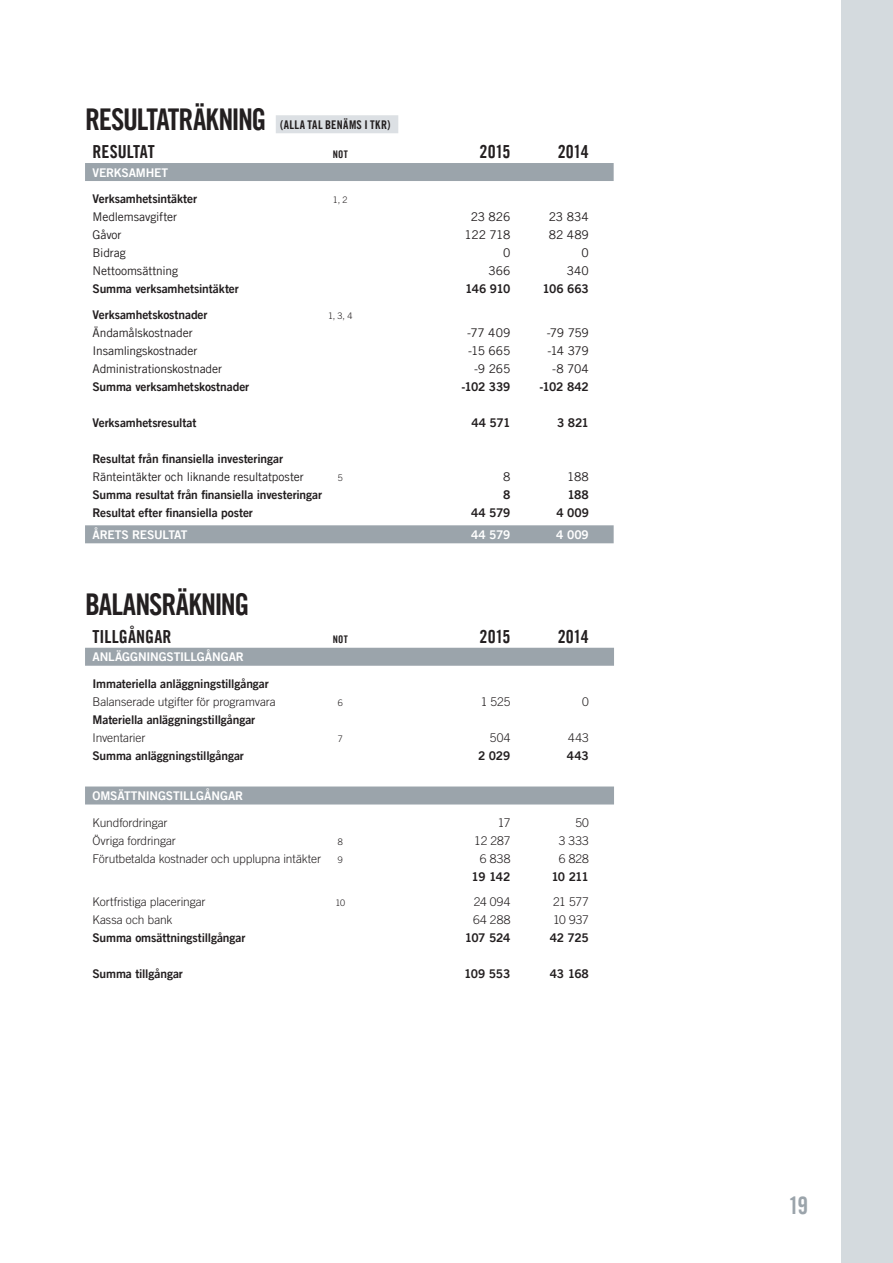
<style>
.page{position:relative;width:893px;height:1263px;background:#fff}
.page>*{position:absolute;margin:0;border:0;box-sizing:border-box;transform-origin:0 0}
.t1{font:30px "Amnesty Trade Gothic Bd Cn 20";letter-spacing:-.04em;color:#231f20}
.t2{font:24px "Amnesty Trade Gothic Bd Cn 20";color:#9ba4ab}
.t3{font:18px "Amnesty Trade Gothic Bd Cn 20";color:#231f20}
.t4{font:12px "Amnesty Trade Gothic Bd 2";letter-spacing:-.01em;color:#231f20}
.t5{font:12px "Amnesty Trade Gothic";letter-spacing:-.01em;color:#231f20}
.t6{font:300 12px "Amnesty Trade Gothic";letter-spacing:-.005em;color:#231f20}
.t7{font:12px "Amnesty Trade Gothic Bd 2";letter-spacing:-.015em;color:#fff}
.t8{font:12px "Amnesty Trade Gothic Bd Cn 20";letter-spacing:.035em;color:#231f20}
.t9{font:10.5px "Amnesty Trade Gothic Bd Cn 20";letter-spacing:.025em;color:#231f20}
.t10{font:300 9px "Amnesty Trade Gothic";color:#231f20}
</style>
<div class="page">
<div style="left:842px;top:0;width:51px;height:1263px;background:#d4dade"></div>
<div style="left:85px;top:648px;width:529px;height:18px;background:#9ba4ab"></div>
<div style="left:85px;top:786px;width:529px;height:18px;background:#9ba4ab"></div>
<div style="left:85px;top:163px;width:529px;height:18px;background:#9ba4ab"></div>
<div style="left:85px;top:525px;width:529px;height:18px;background:#9ba4ab"></div>
<div style="left:276px;top:115px;width:122px;height:18px;background:#dce0e4"></div>
<h1 class="t1" style="left:85px;top:101px;width:183px">RESULTATRÄKNING</h1>
<p class="t8" style="left:280px;top:117px;width:112px">(ALLA TAL BENÄMS I TKR)</p>
<h3 class="t3" style="left:93px;top:141px;width:64px">RESULTAT</h3>
<p class="t9" style="left:333px;top:148px;width:17px">NOT</p>
<h3 class="t3" style="left:480px;top:141px;width:32px">2015</h3>
<h3 class="t3" style="left:558px;top:141px;width:33px">2014</h3>
<p class="t7" style="left:93px;top:165px;width:77px">VERKSAMHET</p>
<p class="t4" style="left:93px;top:192px;width:106px">Verksamhetsintäkter</p>
<p class="t10" style="left:333px;top:195px;width:16px">1, 2</p>
<p class="t5" style="left:93px;top:210px;width:86px">Medlemsavgifter</p>
<p class="t5" style="left:471px;top:210px;width:41px">23 826</p>
<p class="t5" style="left:549px;top:210px;width:42px">23 834</p>
<p class="t5" style="left:93px;top:228px;width:31px">Gåvor</p>
<p class="t5" style="left:465px;top:228px;width:47px">122 718</p>
<p class="t5" style="left:549px;top:228px;width:42px">82 489</p>
<p class="t5" style="left:93px;top:246px;width:35px">Bidrag</p>
<p class="t5" style="left:503px;top:246px;width:9px">0</p>
<p class="t5" style="left:582px;top:246px;width:9px">0</p>
<p class="t5" style="left:93px;top:264px;width:87px">Nettoomsättning</p>
<p class="t5" style="left:488px;top:264px;width:23px">366</p>
<p class="t5" style="left:567px;top:264px;width:24px">340</p>
<p class="t4" style="left:93px;top:282px;width:148px">Summa verksamhetsintäkter</p>
<p class="t4" style="left:465px;top:282px;width:47px">146 910</p>
<p class="t4" style="left:543px;top:282px;width:48px">106 663</p>
<p class="t4" style="left:93px;top:307px;width:117px">Verksamhetskostnader</p>
<p class="t10" style="left:328px;top:310px;width:26px">1, 3, 4</p>
<p class="t5" style="left:93px;top:325px;width:102px">Ändamålskostnader</p>
<p class="t5" style="left:467px;top:325px;width:45px">-77 409</p>
<p class="t5" style="left:547px;top:325px;width:44px">-79 759</p>
<p class="t5" style="left:93px;top:343px;width:106px">Insamlingskostnader</p>
<p class="t5" style="left:468px;top:343px;width:44px">-15 665</p>
<p class="t5" style="left:547px;top:343px;width:43px">-14 379</p>
<p class="t5" style="left:93px;top:361px;width:131px">Administrationskostnader</p>
<p class="t5" style="left:474px;top:361px;width:38px">-9 265</p>
<p class="t5" style="left:552px;top:361px;width:38px">-8 704</p>
<p class="t4" style="left:93px;top:379px;width:158px">Summa verksamhetskostnader</p>
<p class="t4" style="left:461px;top:379px;width:50px">-102 339</p>
<p class="t4" style="left:540px;top:379px;width:51px">-102 842</p>
<p class="t4" style="left:93px;top:415px;width:105px">Verksamhetsresultat</p>
<p class="t4" style="left:471px;top:415px;width:41px">44 571</p>
<p class="t4" style="left:557px;top:415px;width:33px">3 821</p>
<p class="t4" style="left:93px;top:451px;width:192px">Resultat från finansiella investeringar</p>
<p class="t5" style="left:93px;top:469px;width:213px">Ränteintäkter och liknande resultatposter</p>
<p class="t10" style="left:338px;top:472px;width:7px">5</p>
<p class="t5" style="left:503px;top:469px;width:9px">8</p>
<p class="t5" style="left:567px;top:469px;width:23px">188</p>
<p class="t4" style="left:93px;top:487px;width:231px">Summa resultat från finansiella investeringar</p>
<p class="t4" style="left:503px;top:487px;width:9px">8</p>
<p class="t4" style="left:567px;top:487px;width:23px">188</p>
<p class="t4" style="left:93px;top:505px;width:162px">Resultat efter finansiella poster</p>
<p class="t4" style="left:471px;top:505px;width:41px">44 579</p>
<p class="t4" style="left:556px;top:505px;width:34px">4 009</p>
<p class="t7" style="left:93px;top:527px;width:97px">ÅRETS RESULTAT</p>
<p class="t7" style="left:471px;top:527px;width:41px">44 579</p>
<p class="t7" style="left:556px;top:527px;width:34px">4 009</p>
<h1 class="t1" style="left:85px;top:586px;width:166px">BALANSRÄKNING</h1>
<h3 class="t3" style="left:93px;top:625px;width:81px">TILLGÅNGAR</h3>
<p class="t9" style="left:333px;top:633px;width:17px">NOT</p>
<h3 class="t3" style="left:480px;top:625px;width:32px">2015</h3>
<h3 class="t3" style="left:558px;top:625px;width:33px">2014</h3>
<p class="t7" style="left:93px;top:650px;width:153px">ANLÄGGNINGSTILLGÅNGAR</p>
<p class="t4" style="left:93px;top:676px;width:178px">Immateriella anläggningstillgångar</p>
<p class="t6" style="left:93px;top:695px;width:185px">Balanserade utgifter för programvara</p>
<p class="t10" style="left:338px;top:697px;width:7px">6</p>
<p class="t6" style="left:481px;top:695px;width:31px">1 525</p>
<p class="t6" style="left:582px;top:695px;width:8px">0</p>
<p class="t4" style="left:93px;top:712px;width:164px">Materiella anläggningstillgångar</p>
<p class="t6" style="left:93px;top:731px;width:54px">Inventarier</p>
<p class="t10" style="left:338px;top:733px;width:7px">7</p>
<p class="t6" style="left:490px;top:731px;width:22px">504</p>
<p class="t6" style="left:568px;top:731px;width:22px">443</p>
<p class="t4" style="left:93px;top:748px;width:153px">Summa anläggningstillgångar</p>
<p class="t4" style="left:478px;top:748px;width:34px">2 029</p>
<p class="t4" style="left:567px;top:748px;width:24px">443</p>
<p class="t7" style="left:93px;top:788px;width:152px">OMSÄTTNINGSTILLGÅNGAR</p>
<p class="t6" style="left:93px;top:815px;width:77px">Kundfordringar</p>
<p class="t6" style="left:498px;top:815px;width:14px">17</p>
<p class="t6" style="left:575px;top:815px;width:15px">50</p>
<p class="t6" style="left:93px;top:833px;width:85px">Övriga fordringar</p>
<p class="t10" style="left:338px;top:836px;width:7px">8</p>
<p class="t6" style="left:474px;top:833px;width:38px">12 287</p>
<p class="t6" style="left:559px;top:833px;width:32px">3 333</p>
<p class="t6" style="left:93px;top:851px;width:230px">Förutbetalda kostnader och upplupna intäkter</p>
<p class="t10" style="left:338px;top:854px;width:7px">9</p>
<p class="t6" style="left:480px;top:851px;width:32px">6 838</p>
<p class="t6" style="left:559px;top:851px;width:31px">6 828</p>
<p class="t4" style="left:472px;top:869px;width:40px">19 142</p>
<p class="t4" style="left:551px;top:869px;width:39px">10 211</p>
<p class="t6" style="left:93px;top:895px;width:115px">Kortfristiga placeringar</p>
<p class="t10" style="left:335px;top:898px;width:11px">10</p>
<p class="t6" style="left:474px;top:895px;width:38px">24 094</p>
<p class="t6" style="left:553px;top:895px;width:37px">21 577</p>
<p class="t6" style="left:93px;top:913px;width:82px">Kassa och bank</p>
<p class="t6" style="left:473px;top:913px;width:39px">64 288</p>
<p class="t6" style="left:553px;top:913px;width:37px">10 937</p>
<p class="t4" style="left:93px;top:930px;width:154px">Summa omsättningstillgångar</p>
<p class="t4" style="left:465px;top:930px;width:47px">107 524</p>
<p class="t4" style="left:550px;top:930px;width:41px">42 725</p>
<p class="t4" style="left:93px;top:966px;width:92px">Summa tillgångar</p>
<p class="t4" style="left:464px;top:966px;width:48px">109 553</p>
<p class="t4" style="left:550px;top:966px;width:41px">43 168</p>
<h2 class="t2" style="left:788px;top:1191px;width:21px">19</h2>
</div>
